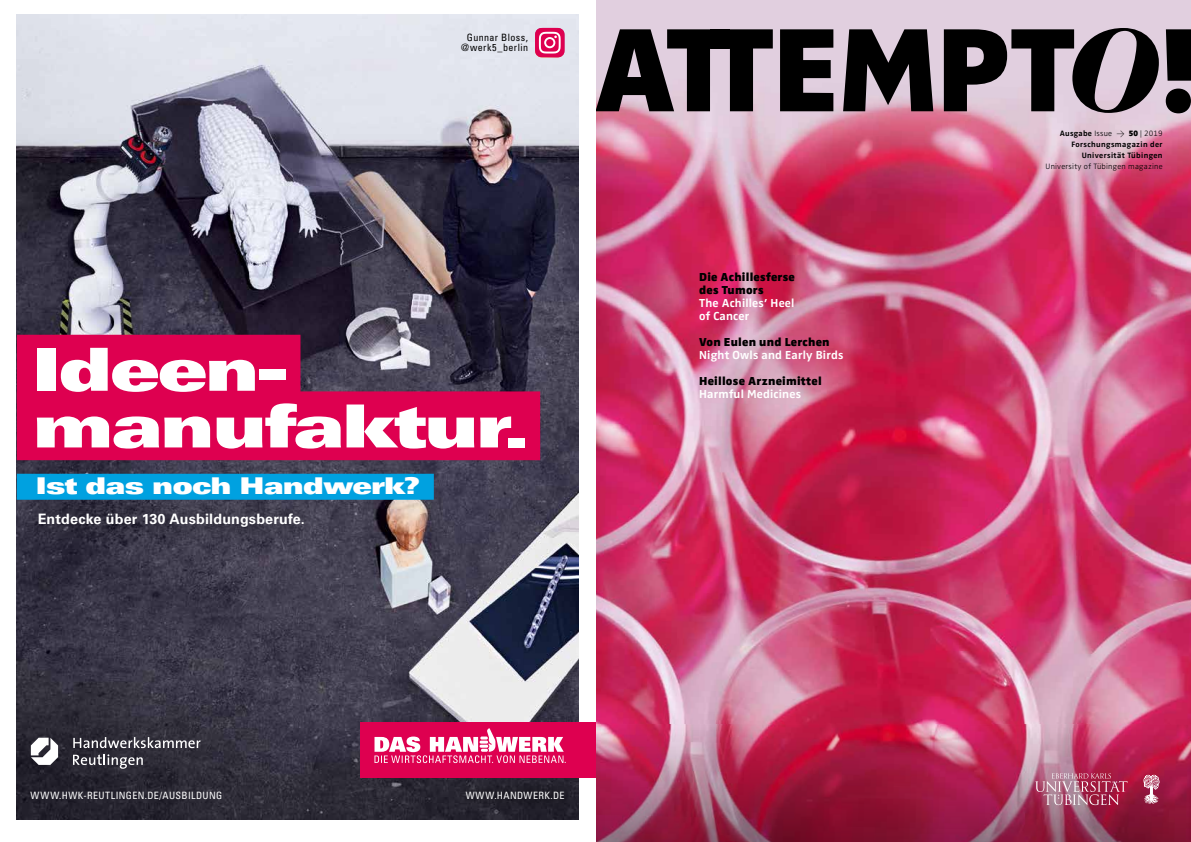
<style>
.page{position:relative;width:1191px;height:842px;background:#fff}
.page>*{position:absolute;margin:0;border:0;box-sizing:border-box;transform-origin:0 0}
.t1{font:59.5px/56.7px "Univers LT Std X Black Ex";letter-spacing:-.04em;color:#fff}
.t2{font:23.1px "Univers LT Std X Black Ex";letter-spacing:-.04em;color:#fff}
.t3{font:700 14.3px "Univers LT Std";letter-spacing:.01em;color:#fff}
.t4{font:900 12px/13px "Zwo OT";letter-spacing:.02em;color:#000}
.t5{font:700 12px/13px "Zwo OT";letter-spacing:.015em;color:#fff}
.t6{font:condensed 10.1px "Univers LT Std";letter-spacing:.035em;color:#fff}
.t7{font:condensed 10.1px/9.8px "Univers LT Std";letter-spacing:.04em;color:#000;text-align:center}
.t8{font:700 8px/11px "Zwo OT";letter-spacing:.045em;color:#000;text-align:right}
.t9{font:300 8px "Zwo OT";letter-spacing:.03em;color:#000}
.s1{font-weight:300}
.s2{font-family:"DIN";font-weight:300}
.s3{font-weight:900}
</style>
<div class="page">
<img style="left:595px;top:0;width:596px;height:724px">
<img style="left:595px;top:724px;width:596px;height:118px">
<svg style="left:595px;top:28px;width:596px;height:85px;fill:#000"></svg>
<svg style="left:1035px;top:773px;width:92px;height:32px"></svg>
<svg style="left:1143px;top:775px;width:16px;height:28px"></svg>
<div style="left:1165px;top:89px;width:26px;height:24px;background:#000;border-radius:50%"></div>
<img style="left:17px;top:14px;width:561px;height:805px">
<svg style="left:535px;top:28px;width:29px;height:29px"></svg>
<div style="left:454px;top:779px;width:122px;height:33px;background:#23212b"></div>
<div style="left:17px;top:474px;width:417px;height:26px;background:#00a1e0"></div>
<div style="left:17px;top:335px;width:283px;height:68px;background:#de0050"></div>
<div style="left:17px;top:391px;width:523px;height:69px;background:#de0050"></div>
<div style="left:19px;top:494px;width:306px;height:55px;background:#000;opacity:.4"></div>
<div style="left:360px;top:722px;width:232px;height:56px;background:#de0050"></div>
<svg style="left:374px;top:728px;width:191px;height:35px"></svg>
<svg style="left:31px;top:738px;width:27px;height:27px"></svg>
<svg style="left:73px;top:737px;width:127px;height:11px"></svg>
<svg style="left:73px;top:754px;width:70px;height:15px"></svg>
<svg style="left:595px;top:837px;width:7px;height:5px"></svg>
<p class="t7" style="left:461px;top:33px;width:68px">Gunnar Bloss, @werk5_berlin</p>
<h1 class="t1" style="left:32px;top:341px;width:498px">Ideen&shy;manufaktur.</h1>
<h2 class="t2" style="left:36px;top:472px;width:386px">Ist das noch Handwerk?</h2>
<p class="t3" style="left:38px;top:511px;width:269px">Entdecke über 130 Ausbildungsberufe.</p>
<p class="t6" style="left:31px;top:789px;width:193px">WWW.HWK-REUTLINGEN.DE/AUSBILDUNG</p>
<p class="t6" style="left:466px;top:789px;width:100px">WWW.HANDWERK.DE</p>
<p class="t4" style="left:699px;top:270px;width:97px">Die Achillesferse des Tumors</p>
<p class="t5" style="left:699px;top:296px;width:97px">The Achilles’ Heel of Cancer</p>
<p class="t4" style="left:699px;top:335px;width:132px">Von Eulen und Lerchen</p>
<p class="t5" style="left:699px;top:348px;width:146px">Night Owls and Early Birds</p>
<p class="t4" style="left:699px;top:374px;width:124px">Heillose Arzneimittel</p>
<p class="t5" style="left:699px;top:387px;width:103px">Harmful Medicines</p>
<p class="t8" style="left:1059px;top:128px;width:104px">Ausgabe <span class="s1">Issue</span> <span class="s2">&gt;</span> <span class="s3">50</span> <span class="s1">| 2019<br></span>Forschungsmagazin der<br>Universität Tübingen</p>
<p class="t9" style="left:1045px;top:162px;width:119px">University of Tübingen magazine</p>
</div>
